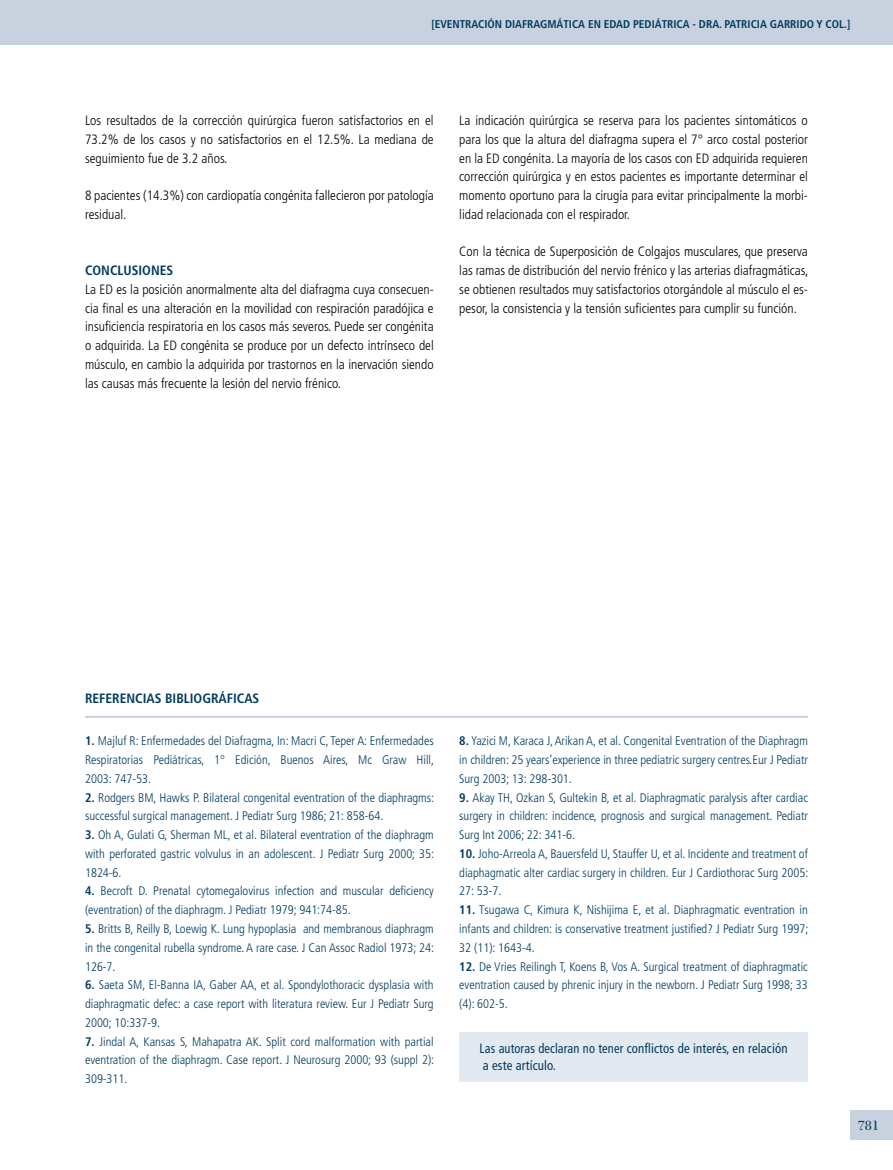
<style>
.page{position:relative;width:893px;height:1170px;background:#fff}
.page>*{position:absolute;margin:0;border:0;box-sizing:border-box;transform-origin:0 0}
.t1{font:19.5px "Filosofia Grand Caps";color:#003b5e;scale:1.1 1}
.t2{font:300 condensed 13.5px/18.8px "Frutiger";color:#000;text-align:justify}
.t3{font:condensed 13.5px/16.2px "Frutiger";letter-spacing:.01em;color:#003b5e;scale:.92 1}
.t4{font:700 condensed 13.5px "Frutiger";color:#003b5e}
.t5{font:300 condensed 12.45px/18.8px "Frutiger";color:#003b5e;text-align:justify}
.t6{font:700 condensed 11.25px "Frutiger";color:#003b5e}
.s1{font-weight:700}
</style>
<div class="page">
<div style="left:850px;top:1110px;width:43px;height:30px;background:#c8d2df"></div>
<div style="left:0;top:0;width:893px;height:44px;background:#c8d2df"></div>
<div style="left:459px;top:1032px;width:349px;height:50px;background:#e3e9f0"></div>
<hr style="left:85px;top:716px;width:723px;height:1px;background:#b8c4d5">
<p class="t6" style="left:431px;top:17px;width:420px">[EVENTRACIÓN DIAFRAGMÁTICA EN EDAD PEDIÁTRICA - DRA. PATRICIA GARRIDO Y COL.]</p>
<p class="t2" style="left:85px;top:111px;width:350px">Los resultados de la corrección quirúrgica fueron satisfactorios en el 73.2% de los casos y no satisfactorios en el 12.5%. La mediana de seguimiento fue de 3.2 años.</p>
<p class="t2" style="left:85px;top:186px;width:350px">8 pacientes (14.3%) con cardiopatía congénita fallecieron por patología residual.</p>
<p class="t4" style="left:85px;top:262px;width:90px">CONCLUSIONES</p>
<p class="t2" style="left:85px;top:280px;width:350px">La ED es la posición anormalmente alta del diafragma cuya consecuen&shy;cia final es una alteración en la movilidad con respiración paradójica e insuficiencia respiratoria en los casos más severos. Puede ser congénita o adquirida. La ED congénita se produce por un defecto intrínseco del músculo, en cambio la adquirida por trastornos en la inervación siendo las causas más frecuente la lesión del nervio frénico.</p>
<p class="t2" style="left:459px;top:111px;width:350px">La indicación quirúrgica se reserva para los pacientes sintomáticos o para los que la altura del diafragma supera el 7° arco costal posterior en la ED congénita. La mayoría de los casos con ED adquirida requieren corrección quirúrgica y en estos pacientes es importante determinar el momento oportuno para la cirugía para evitar principalmente la morbi&shy;lidad relacionada con el respirador.</p>
<p class="t2" style="left:459px;top:242px;width:351px">Con la técnica de Superposición de Colgajos musculares, que preserva las ramas de distribución del nervio frénico y las arterias diafragmáticas, se obtienen resultados muy satisfactorios otorgándole al músculo el es&shy;pesor, la consistencia y la tensión suficientes para cumplir su función.</p>
<p class="t4" style="left:85px;top:690px;width:176px">REFERENCIAS BIBLIOGRÁFICAS</p>
<p class="t5" style="left:85px;top:731px;width:351px"><span class="s1">1.</span> Majluf R: Enfermedades del Diafragma, In: Macri C, Teper A: Enfermedades Respiratorias Pediátricas, 1° Edición, Buenos Aires, Mc Graw Hill, 2003: 747-53.</p>
<p class="t5" style="left:85px;top:788px;width:351px"><span class="s1">2.</span> Rodgers BM, Hawks P. Bilateral congenital eventration of the diaphragms: successful surgical management. J Pediatr Surg 1986; 21: 858-64.</p>
<p class="t5" style="left:85px;top:825px;width:351px"><span class="s1">3.</span> Oh A, Gulati G, Sherman ML, et al. Bilateral eventration of the diaphragm with perforated gastric volvulus in an adolescent. J Pediatr Surg 2000; 35:<br>1824-6.</p>
<p class="t5" style="left:85px;top:881px;width:350px"><span class="s1">4.</span> Becroft D. Prenatal cytomegalovirus infection and muscular deficiency (eventration) of the diaphragm. J Pediatr 1979; 941:74-85.</p>
<p class="t5" style="left:85px;top:919px;width:351px"><span class="s1">5.</span> Britts B, Reilly B, Loewig K. Lung hypoplasia and membranous diaphragm in the congenital rubella syndrome. A rare case. J Can Assoc Radiol 1973; 24:<br>126-7.</p>
<p class="t5" style="left:85px;top:975px;width:350px"><span class="s1">6.</span> Saeta SM, El-Banna IA, Gaber AA, et al. Spondylothoracic dysplasia with diaphragmatic defec: a case report with literatura review. Eur J Pediatr Surg 2000; 10:337-9.</p>
<p class="t5" style="left:85px;top:1031px;width:351px"><span class="s1">7.</span> Jindal A, Kansas S, Mahapatra AK. Split cord malformation with partial eventration of the diaphragm. Case report. J Neurosurg 2000; 93 (suppl 2):<br>309-311.</p>
<p class="t5" style="left:459px;top:731px;width:350px"><span class="s1">8.</span> Yazici M, Karaca J, Arikan A, et al. Congenital Eventration of the Diaphragm in children: 25 years’experience in three pediatric surgery centres.Eur J Pediatr Surg 2003; 13: 298-301.</p>
<p class="t5" style="left:459px;top:788px;width:350px"><span class="s1">9.</span> Akay TH, Ozkan S, Gultekin B, et al. Diaphragmatic paralysis after cardiac surgery in children: incidence, prognosis and surgical management. Pediatr Surg Int 2006; 22: 341-6.</p>
<p class="t5" style="left:459px;top:844px;width:351px"><span class="s1">10.</span> Joho-Arreola A, Bauersfeld U, Stauffer U, et al. Incidente and treatment of diaphagmatic alter cardiac surgery in children. Eur J Cardiothorac Surg 2005:<br>27: 53-7.</p>
<p class="t5" style="left:459px;top:900px;width:351px"><span class="s1">11.</span> Tsugawa C, Kimura K, Nishijima E, et al. Diaphragmatic eventration in infants and children: is conservative treatment justified? J Pediatr Surg 1997; 32 (11): 1643-4.</p>
<p class="t5" style="left:459px;top:956px;width:350px"><span class="s1">12.</span> De Vries Reilingh T, Koens B, Vos A. Surgical treatment of diaphragmatic eventration caused by phrenic injury in the newborn. J Pediatr Surg 1998; 33 (4): 602-5.</p>
<p class="t3" style="left:480px;top:1040px;width:336px">Las autoras declaran no tener conflictos de interés, en relación a este artículo.</p>
<h1 class="t1" style="left:857px;top:1113px;width:22px">781</h1>
</div>
